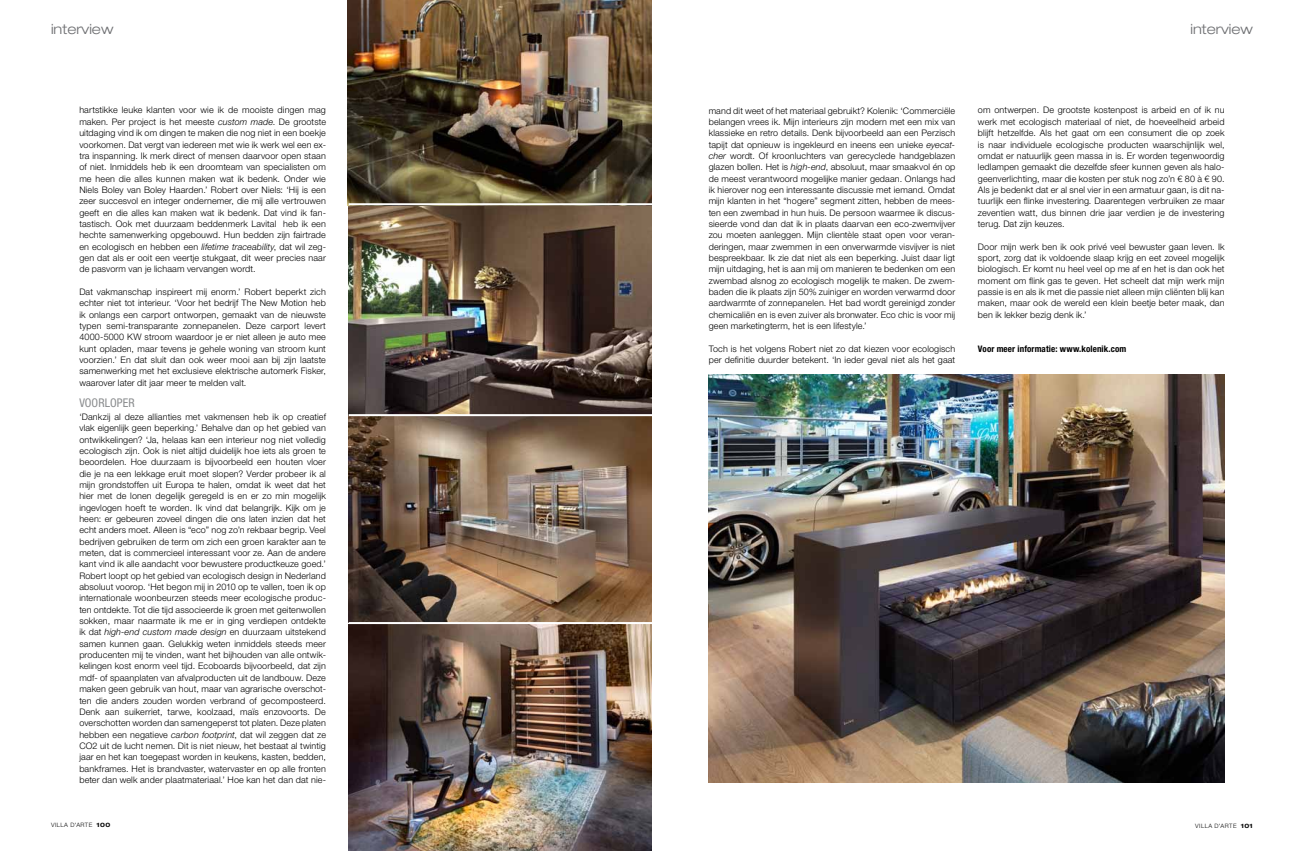
<style>
.page{position:relative;width:1304px;height:851px;background:#fff}
.page>*{position:absolute;margin:0;border:0;box-sizing:border-box;transform-origin:0 0}
.t1{font:300 expanded 14px "Helvetica Neue LT Pro";color:#6d6e71}
.t2{font:condensed 12px "Helvetica Neue LT Pro";letter-spacing:.01em;color:#8a8c8e}
.t3{font:300 9px/11.3px "Helvetica Neue LT Pro";letter-spacing:.015em;color:#000;text-align:justify}
.t4{font:700 condensed 9px "Helvetica Neue LT Pro";letter-spacing:.015em;color:#000}
.t5{font:300 6px "Helvetica Neue LT Pro";letter-spacing:.075em;color:#000}
.s1{font-style:italic}
.s2{font-weight:700;font-stretch:expanded}
</style>
<div class="page">
<img style="left:709px;top:374px;width:516px;height:408px">
<img style="left:348px;top:0;width:304px;height:622px">
<img style="left:349px;top:624px;width:303px;height:226px">
<hr style="left:349px;top:203px;width:303px;height:2px;background:#fff">
<hr style="left:349px;top:414px;width:303px;height:2px;background:#fff">
<h1 class="t1" style="left:51px;top:21px;width:64px">interview</h1>
<h1 class="t1" style="left:1190px;top:21px;width:64px">interview</h1>
<p class="t3" style="left:79px;top:104px;width:248px">hartstikke leuke klanten voor wie ik de mooiste dingen mag maken. Per project is het meeste <span class="s1">custom made</span>. De grootste uitdaging vind ik om dingen te maken die nog niet in een boekje voorkomen. Dat vergt van iedereen met wie ik werk wel een ex&shy;tra inspanning. Ik merk direct of mensen daarvoor open staan of niet. Inmiddels heb ik een droomteam van specialisten om me heen die alles kunnen maken wat ik bedenk. Onder wie Niels Boley van Boley Haarden.’ Robert over Niels: ‘Hĳ is een zeer succesvol en integer ondernemer, die mĳ alle vertrouwen geeft en die alles kan maken wat ik bedenk. Dat vind ik fan&shy;tastisch. Ook met duurzaam beddenmerk Lavital heb ik een hechte samenwerking opgebouwd. Hun bedden zĳn fairtrade en ecologisch en hebben een <span class="s1">lifetime traceability</span>, dat wil zeg&shy;gen dat als er ooit een veertje stukgaat, dit weer precies naar de pasvorm van je lichaam vervangen wordt.</p>
<p class="t3" style="left:79px;top:286px;width:248px">Dat vakmanschap inspireert mĳ enorm.’ Robert beperkt zich echter niet tot interieur. ‘Voor het bedrĳf The New Motion heb ik onlangs een carport ontworpen, gemaakt van de nieuwste typen semi-transparante zonnepanelen. Deze carport levert 4000-5000 KW stroom waardoor je er niet alleen je auto mee kunt opladen, maar tevens je gehele woning van stroom kunt voorzien.’ En dat sluit dan ook weer mooi aan bĳ zĳn laatste samenwerking met het exclusieve elektrische automerk Fisker, waarover later dit jaar meer te melden valt.</p>
<h2 class="t2" style="left:79px;top:396px;width:57px">VOORLOPER</h2>
<p class="t3" style="left:79px;top:410px;width:248px">‘Dankzĳ al deze allianties met vakmensen heb ik op creatief vlak eigenlĳk geen beperking.’ Behalve dan op het gebied van ontwikkelingen? ‘Ja, helaas kan een interieur nog niet volledig ecologisch zĳn. Ook is niet altĳd duidelĳk hoe iets als groen te beoordelen. Hoe duurzaam is bĳvoorbeeld een houten vloer die je na een lekkage eruit moet slopen? Verder probeer ik al mĳn grondstoffen uit Europa te halen, omdat ik weet dat het hier met de lonen degelĳk geregeld is en er zo min mogelĳk ingevlogen hoeft te worden. Ik vind dat belangrĳk. Kĳk om je heen: er gebeuren zoveel dingen die ons laten inzien dat het echt anders moet. Alleen is “eco” nog zo’n rekbaar begrip. Veel bedrĳven gebruiken de term om zich een groen karakter aan te meten, dat is commercieel interessant voor ze. Aan de andere kant vind ik alle aandacht voor bewustere productkeuze goed.’ Robert loopt op het gebied van ecologisch design in Nederland absoluut voorop. ‘Het begon mĳ in 2010 op te vallen, toen ik op internationale woonbeurzen steeds meer ecologische produc&shy;ten ontdekte. Tot die tĳd associeerde ik groen met geitenwollen sokken, maar naarmate ik me er in ging verdiepen ontdekte ik dat <span class="s1">high-end custom made design</span> en duurzaam uitstekend samen kunnen gaan. Gelukkig weten inmiddels steeds meer producenten mĳ te vinden, want het bĳhouden van alle ontwik&shy;kelingen kost enorm veel tĳd. Ecoboards bĳvoorbeeld, dat zĳn mdf- of spaanplaten van afvalproducten uit de landbouw. Deze maken geen gebruik van hout, maar van agrarische overschot&shy;ten die anders zouden worden verbrand of gecomposteerd.<br>Denk aan suikerriet, tarwe, koolzaad, maïs enzovoorts. De overschotten worden dan samengeperst tot platen. Deze platen hebben een negatieve <span class="s1">carbon footprint</span>, dat wil zeggen dat ze CO2 uit de lucht nemen. Dit is niet nieuw, het bestaat al twintig jaar en het kan toegepast worden in keukens, kasten, bedden, bankframes. Het is brandvaster, watervaster en op alle fronten beter dan welk ander plaatmateriaal.’ Hoe kan het dan dat nie-</p>
<p class="t3" style="left:709px;top:104px;width:248px">mand dit weet of het materiaal gebruikt? Kolenik: ‘Commerciële belangen vrees ik. Mĳn interieurs zĳn modern met een mix van klassieke en retro details. Denk bĳvoorbeeld aan een Perzisch tapĳt dat opnieuw is ingekleurd en ineens een unieke <span class="s1">eyecat&shy;cher</span> wordt. Of kroonluchters van gerecyclede handgeblazen glazen bollen. Het is <span class="s1">high-end</span>, absoluut, maar smaakvol én op de meest verantwoord mogelĳke manier gedaan. Onlangs had ik hierover nog een interessante discussie met iemand. Omdat mĳn klanten in het “hogere” segment zitten, hebben de mees&shy;ten een zwembad in hun huis. De persoon waarmee ik discus&shy;sieerde vond dan dat ik in plaats daarvan een eco-zwemvĳver zou moeten aanleggen. Mĳn clientèle staat open voor veran&shy;deringen, maar zwemmen in een onverwarmde visvĳver is niet bespreekbaar. Ik zie dat niet als een beperking. Juist daar ligt mĳn uitdaging, het is aan mĳ om manieren te bedenken om een zwembad alsnog zo ecologisch mogelĳk te maken. De zwem&shy;baden die ik plaats zĳn 50% zuiniger en worden verwarmd door aardwarmte of zonnepanelen. Het bad wordt gereinigd zonder chemicaliën en is even zuiver als bronwater. Eco chic is voor mĳ geen marketingterm, het is een lifestyle.’</p>
<p class="t3" style="left:709px;top:343px;width:248px">Toch is het volgens Robert niet zo dat kiezen voor ecologisch per definitie duurder betekent. ‘In ieder geval niet als het gaat</p>
<p class="t3" style="left:978px;top:104px;width:248px">om ontwerpen. De grootste kostenpost is arbeid en of ik nu werk met ecologisch materiaal of niet, de hoeveelheid arbeid blĳft hetzelfde. Als het gaat om een consument die op zoek is naar individuele ecologische producten waarschĳnlĳk wel, omdat er natuurlĳk geen massa in is. Er worden tegenwoordig ledlampen gemaakt die dezelfde sfeer kunnen geven als halo&shy;geenverlichting, maar die kosten per stuk nog zo’n € 80 à € 90.<br>Als je bedenkt dat er al snel vier in een armatuur gaan, is dit na&shy;tuurlĳk een flinke investering. Daarentegen verbruiken ze maar zeventien watt, dus binnen drie jaar verdien je de investering terug. Dat zĳn keuzes.</p>
<p class="t3" style="left:978px;top:240px;width:248px">Door mĳn werk ben ik ook privé veel bewuster gaan leven. Ik sport, zorg dat ik voldoende slaap krĳg en eet zoveel mogelĳk biologisch. Er komt nu heel veel op me af en het is dan ook het moment om flink gas te geven. Het scheelt dat mĳn werk mĳn passie is en als ik met die passie niet alleen mĳn cliënten blĳ kan maken, maar ook de wereld een klein beetje beter maak, dan ben ik lekker bezig denk ik.’</p>
<p class="t4" style="left:978px;top:343px;width:150px">Voor meer informatie: www.kolenik.com</p>
<p class="t5" style="left:51px;top:821px;width:61px">VILLA D'ARTE <span class="s2">100</span></p>
<p class="t5" style="left:1195px;top:822px;width:59px">VILLA D'ARTE <span class="s2">101</span></p>
</div>
